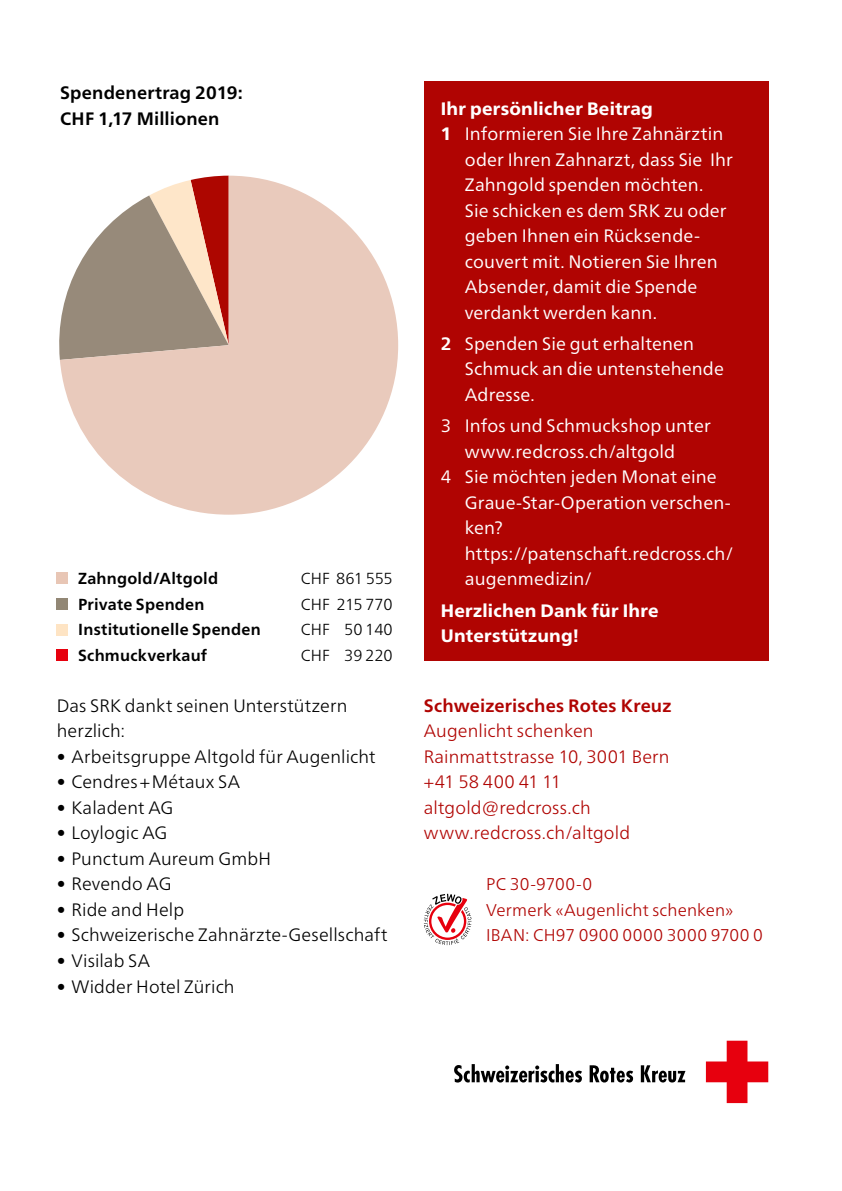
<style>
.page{position:relative;width:842px;height:1191px;background:#fff}
.page>*{position:absolute;margin:0;border:0;box-sizing:border-box;transform-origin:0 0}
.GT_9_pt_negativ_ohne{font:18px/25.6px "Frutiger Neue LTW1 G";letter-spacing:.005em;color:#fff}
.GT_9_pt{font:300 18px/25.6px "Frutiger Neue LTW1 G";letter-spacing:.01em;color:#000}
.GT_9_pt-2{font:300 18px/25.6px "Frutiger Neue LTW1 G";letter-spacing:.01em;color:#b00402}
.GT_9_pt_negativ_ohne-2{font:800 18px "Frutiger Neue LTW1 G";letter-spacing:.01em;color:#fff}
.GT_9_pt-3{font:700 18px/25.6px "Frutiger Neue LTW1 G";letter-spacing:.01em;color:#000}
.GT_9_pt-4{font:700 18px "Frutiger Neue LTW1 G";letter-spacing:.01em;color:#b00402}
.GT_9_pt-5{font:300 17px "Frutiger Neue LTW1 G";letter-spacing:.01em;color:#b00402}
.GT_9_pt-6{font:700 16px "Frutiger Neue LTW1 G";letter-spacing:.015em;color:#000}
.GT_9_pt-7{font:300 16px "Frutiger Neue LTW1 G";color:#000}
.s1{font-weight:800}
.s2{font-weight:700}
</style>
<div class="page">
<div style="left:424px;top:82px;width:344px;height:579px;background:#b00402"></div>
<div style="left:57px;top:573px;width:11px;height:11px;background:#e8c6b5"></div>
<div style="left:57px;top:598px;width:11px;height:11px;background:#928775"></div>
<div style="left:57px;top:624px;width:11px;height:11px;background:#fee4c4"></div>
<div style="left:57px;top:649px;width:11px;height:11px;background:#e7000e"></div>
<svg style="left:454px;top:1064px;width:128px;height:18px"></svg>
<svg style="left:590px;top:1065px;width:43px;height:17px"></svg>
<svg style="left:641px;top:1065px;width:44px;height:17px"></svg>
<svg style="left:706px;top:1040px;width:62px;height:63px"></svg>
<svg style="left:424px;top:893px;width:47px;height:52px"></svg>
<svg style="left:60px;top:176px;width:338px;height:338px;fill:#e9cabc"></svg>
<p class="GT_9_pt-3" style="left:60px;top:80px;width:184px">Spendenertrag 2019:<br>CHF 1,17 Millionen</p>
<p class="GT_9_pt-6" style="left:78px;top:569px;width:142px">Zahngold/Altgold</p>
<p class="GT_9_pt-7" style="left:301px;top:569px;width:94px">CHF 861 555</p>
<p class="GT_9_pt-6" style="left:78px;top:594px;width:128px">Private Spenden</p>
<p class="GT_9_pt-7" style="left:301px;top:594px;width:94px">CHF 215 770</p>
<p class="GT_9_pt-6" style="left:78px;top:620px;width:184px">Institutionelle Spenden</p>
<p class="GT_9_pt-7" style="left:301px;top:620px;width:94px">CHF 50 140</p>
<p class="GT_9_pt-6" style="left:78px;top:645px;width:131px">Schmuckverkauf</p>
<p class="GT_9_pt-7" style="left:301px;top:645px;width:94px">CHF 39 220</p>
<p class="GT_9_pt" style="left:57px;top:692px;width:292px">Das SRK dankt seinen Unterstützern herzlich:</p>
<p class="GT_9_pt" style="left:57px;top:743px;width:321px">• Arbeitsgruppe Altgold für Augenlicht</p>
<p class="GT_9_pt" style="left:57px;top:769px;width:185px">• Cendres+Métaux SA</p>
<p class="GT_9_pt" style="left:57px;top:794px;width:118px">• Kaladent AG</p>
<p class="GT_9_pt" style="left:57px;top:820px;width:112px">• Loylogic AG</p>
<p class="GT_9_pt" style="left:57px;top:845px;width:216px">• Punctum Aureum GmbH</p>
<p class="GT_9_pt" style="left:57px;top:871px;width:116px">• Revendo AG</p>
<p class="GT_9_pt" style="left:57px;top:896px;width:129px">• Ride and Help</p>
<p class="GT_9_pt" style="left:57px;top:922px;width:332px">• Schweizerische Zahnärzte-Gesellschaft</p>
<p class="GT_9_pt" style="left:57px;top:947px;width:95px">• Visilab SA</p>
<p class="GT_9_pt" style="left:57px;top:973px;width:179px">• Widder Hotel Zürich</p>
<p class="GT_9_pt_negativ_ohne-2" style="left:441px;top:98px;width:213px">Ihr persönlicher Beitrag</p>
<p class="GT_9_pt_negativ_ohne" style="left:465px;top:121px;width:270px;text-indent:-24px"><span class="s1">1</span> Informieren Sie Ihre Zahnärztin oder Ihren Zahnarzt, dass Sie Ihr<br>Zahngold spenden möchten.<br>Sie schicken es dem SRK zu oder geben Ihnen ein Rücksende&shy;couvert mit. Notieren Sie Ihren<br>Absender, damit die Spende verdankt werden kann.</p>
<p class="GT_9_pt_negativ_ohne" style="left:465px;top:331px;width:261px;text-indent:-24px"><span class="s2">2</span> Spenden Sie gut erhaltenen<br>Schmuck an die untenstehende<br>Adresse.</p>
<p class="GT_9_pt_negativ_ohne" style="left:441px;top:413px;width:271px">3 Infos und Schmuckshop unter</p>
<p class="GT_9_pt_negativ_ohne" style="left:465px;top:438px;width:212px">www.redcross.ch/altgold</p>
<p class="GT_9_pt_negativ_ohne" style="left:441px;top:464px;width:277px">4 Sie möchten jeden Monat eine</p>
<p class="GT_9_pt_negativ_ohne" style="left:465px;top:489px;width:267px">Graue-Star-Operation verschen&shy;ken?</p>
<p class="GT_9_pt_negativ_ohne" style="left:465px;top:540px;width:270px">https://patenschaft.redcross.ch/ augenmedizin/</p>
<p class="GT_9_pt_negativ_ohne-2" style="left:441px;top:599px;width:219px">Herzlichen Dank für Ihre</p>
<p class="GT_9_pt_negativ_ohne-2" style="left:441px;top:625px;width:140px">Unterstützung!</p>
<p class="GT_9_pt-4" style="left:424px;top:695px;width:249px">Schweizerisches Rotes Kreuz</p>
<p class="GT_9_pt-2" style="left:424px;top:718px;width:171px">Augenlicht schenken</p>
<p class="GT_9_pt-2" style="left:424px;top:743px;width:247px">Rainmattstrasse 10, 3001 Bern</p>
<p class="GT_9_pt-2" style="left:424px;top:769px;width:168px">+41 58 400 41 11 altgold@redcross.ch</p>
<p class="GT_9_pt-2" style="left:424px;top:820px;width:208px">www.redcross.ch/altgold</p>
<p class="GT_9_pt-5" style="left:486px;top:874px;width:108px">PC 30-9700-0</p>
<p class="GT_9_pt-5" style="left:486px;top:899px;width:249px">Vermerk «Augenlicht schenken»</p>
<p class="GT_9_pt-5" style="left:486px;top:925px;width:278px">IBAN: CH97 0900 0000 3000 9700 0</p>
</div>
